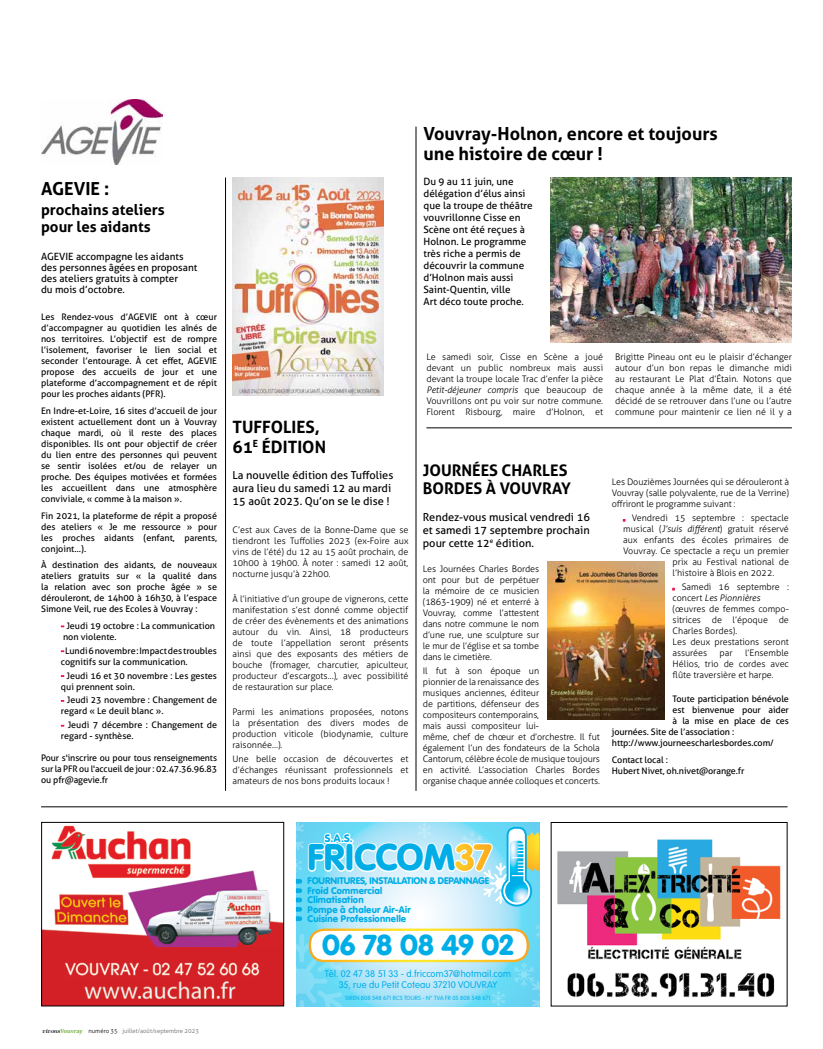
<style>
.page{position:relative;width:823px;height:1049px;background:#fff}
.page>*{position:absolute;margin:0;border:0;box-sizing:border-box;transform-origin:0 0}
.t1{font:900 36.6px "VAG Rounded";letter-spacing:-.005em;color:#00ade7}
.t2{font:900 28.3px "VAG Rounded";color:#00ade7}
.t3{font:700 18px/20px "Aller";color:#000}
.t4{font:700 17px/20px "Aller";color:#000}
.t5{font:700 16px/18px "Aller";color:#000}
.t6{font:700 15px/17px "Aller";color:#000}
.t7{font:11px/13px "Aller";color:#000}
.t8{font:900 10.6px "VAG Rounded";color:#00ade7}
.t9{font:10px/12px "Aller";color:#000}
.t10{font:900 9.4px/9.4px "VAG Rounded";letter-spacing:.01em;color:#00ade7}
.t11{font:300 9.4px/11.3px "VAG Rounded";letter-spacing:.015em;color:#00ade7;text-align:center}
.t12{font:300 9px/11px "Aller";color:#000;text-align:justify}
.t13{font:9px/11px "Aller";color:#000}
.t14{font:300 6px "Aller";color:#636466}
.t15{font:300 5.9px "VAG Rounded";letter-spacing:.02em;color:#00ade7}
.s1{color:#ed174c}
.s2{font-style:italic}
.s3{font-family:"Tiffany";font-weight:400;font-style:italic;color:#000}
.s4{font-family:"Cambria";font-weight:700;color:#76b043}
.s5{color:#000}
.s6{color:#fff}
</style>
<div class="page">
<img style="left:43px;top:825px;width:239px;height:179px">
<div style="left:41px;top:822px;width:243px;height:184px;border:1px solid #000"></div>
<img style="left:557px;top:839px;width:224px;height:158px">
<svg style="left:296px;top:822px;width:244px;height:184px"></svg>
<hr style="left:41px;top:806px;width:746px;height:1px;background:#000">
<hr style="left:225px;top:177px;width:1px;height:614px;background:#000">
<svg style="left:60px;top:625px;width:5px;height:3px"></svg>
<svg style="left:60px;top:650px;width:5px;height:3px"></svg>
<svg style="left:60px;top:724px;width:5px;height:3px"></svg>
<hr style="left:415px;top:127px;width:1px;height:664px;background:#000">
<svg style="left:622px;top:518px;width:4px;height:4px"></svg>
<svg style="left:672px;top:587px;width:3px;height:4px"></svg>
<img style="left:41px;top:99px;width:121px;height:65px">
<img style="left:232px;top:177px;width:151px;height:219px">
<img style="left:547px;top:562px;width:116px;height:158px">
<img style="left:550px;top:177px;width:241px;height:165px">
<hr style="left:426px;top:428px;width:365px;height:1px;background:#000">
<h3 class="t3" style="left:41px;top:178px;width:70px">AGEVIE :</h3>
<h3 class="t6" style="left:41px;top:201px;width:125px">prochains ateliers pour les aidants</h3>
<p class="t9" style="left:41px;top:250px;width:158px;line-height:11px">AGEVIE accompagne les aidants des personnes âgées en proposant des ateliers gratuits à compter<br>du mois d’octobre.</p>
<p class="t13" style="left:41px;top:311px;width:177px;text-align:justify">Les Rendez-vous d’AGEVIE ont à cœur d’accompagner au quotidien les aînés de nos territoires. L’objectif est de rompre l’isolement, favoriser le lien social et seconder l’entourage. À cet effet, AGEVIE propose des accueils de jour et une plateforme d’accompagnement et de répit pour les proches aidants (PFR).</p>
<p class="t13" style="left:41px;top:405px;width:177px;text-align:justify">En Indre-et-Loire, 16 sites d’accueil de jour existent actuellement dont un à Vouvray chaque mardi, où il reste des places disponibles. Ils ont pour objectif de créer du lien entre des personnes qui peuvent se sentir isolées et/ou de relayer un proche. Des équipes motivées et formées les accueillent dans une atmosphère conviviale, « comme à la maison ».</p>
<p class="t13" style="left:41px;top:510px;width:177px;text-align:justify">Fin 2021, la plateforme de répit a proposé des ateliers « Je me ressource » pour les proches aidants (enfant, parents, conjoint…).</p>
<p class="t13" style="left:41px;top:559px;width:177px;text-align:justify">À destination des aidants, de nouveaux ateliers gratuits sur « la qualité dans la relation avec son proche âgée » se dérouleront, de 14h00 à 16h30, à l’espace Simone Veil, rue des Ecoles à Vouvray :</p>
<p class="t13" style="left:61px;top:620px;width:156px"><span class="s1">-</span> Jeudi 19 octobre : La communication non violente.</p>
<p class="t13" style="left:61px;top:645px;width:157px"><span class="s1">-</span> Lundi 6 novembre : Impact des troubles cognitifs sur la communication.</p>
<p class="t13" style="left:61px;top:670px;width:157px"><span class="s1">-</span> Jeudi 16 et 30 novembre : Les gestes qui prennent soin.</p>
<p class="t13" style="left:61px;top:695px;width:157px"><span class="s1">-</span> Jeudi 23 novembre : Changement de regard « Le deuil blanc ».</p>
<p class="t13" style="left:61px;top:719px;width:157px"><span class="s1">-</span> Jeudi 7 décembre : Changement de regard - synthèse.</p>
<p class="t13" style="left:41px;top:752px;width:177px;text-align:justify">Pour s'inscrire ou pour tous renseignements sur la PFR ou l'accueil de jour : 02.47.36.96.83 ou pfr@agevie.fr</p>
<h3 class="t3" style="left:423px;top:123px;width:295px">Vouvray-Holnon, encore et toujours une histoire de cœur !</h3>
<p class="t9" style="left:423px;top:175px;width:111px">Du 9 au 11 juin, une délégation d’élus ainsi que la troupe de théâtre vouvrillonne Cisse en<br>Scène ont été reçues à<br>Holnon. Le programme très riche a permis de découvrir la commune d’Holnon mais aussi<br>Saint-Quentin, ville<br>Art déco toute proche.</p>
<h3 class="t4" style="left:232px;top:416px;width:95px">TUFFOLIES,<br>61<sup>E</sup> ÉDITION</h3>
<p class="t7" style="left:232px;top:469px;width:162px">La nouvelle édition des Tuffolies aura lieu du samedi 12 au mardi<br>15 août 2023. Qu’on se le dise !</p>
<p class="t12" style="left:232px;top:524px;width:177px">C’est aux Caves de la Bonne-Dame que se tiendront les Tuffolies 2023 (ex-Foire aux vins de l’été) du 12 au 15 août prochain, de 10h00 à 19h00. À noter : samedi 12 août, nocturne jusqu’à 22h00.</p>
<p class="t12" style="left:232px;top:593px;width:177px">À l’initiative d’un groupe de vignerons, cette manifestation s’est donné comme objectif de créer des évènements et des animations autour du vin. Ainsi, 18 producteurs de toute l’appellation seront présents ainsi que des exposants des métiers de bouche (fromager, charcutier, apiculteur, producteur d’escargots…), avec possibilité de restauration sur place.</p>
<p class="t12" style="left:232px;top:706px;width:177px">Parmi les animations proposées, notons la présentation des divers modes de production viticole (biodynamie, culture raisonnée…).</p>
<p class="t12" style="left:232px;top:753px;width:177px">Une belle occasion de découvertes et d’échanges réunissant professionnels et amateurs de nos bons produits locaux !</p>
<p class="t12" style="left:426px;top:351px;width:178px">Le samedi soir, Cisse en Scène a joué devant un public nombreux mais aussi devant la troupe locale Trac d’enfer la pièce <span class="s2">Petit-déjeuner compris</span> que beaucoup de Vouvrillons ont pu voir sur notre commune.<br>Florent Risbourg, maire d’Holnon, et</p>
<p class="t12" style="left:614px;top:351px;width:178px">Brigitte Pineau ont eu le plaisir d’échanger autour d’un bon repas le dimanche midi au restaurant Le Plat d’Étain. Notons que chaque année à la même date, il a été décidé de se retrouver dans l’une ou l’autre commune pour maintenir ce lien né il y a</p>
<h3 class="t5" style="left:422px;top:461px;width:150px">JOURNÉES CHARLES<br>BORDES À VOUVRAY</h3>
<p class="t7" style="left:422px;top:511px;width:168px;text-align:justify">Rendez-vous musical vendredi 16 et samedi 17 septembre prochain pour cette 12<sup>e</sup> édition.</p>
<p class="t12" style="left:422px;top:563px;width:118px">Les Journées Charles Bordes ont pour but de perpétuer la mémoire de ce musicien (1863-1909) né et enterré à Vouvray, comme l’attestent dans notre commune le nom d’une rue, une sculpture sur le mur de l’église et sa tombe dans le cimetière.</p>
<p class="t12" style="left:422px;top:665px;width:178px;text-align:left">Il fut à son époque un<br>pionnier de la renaissance des<br>musiques anciennes, éditeur<br>de partitions, défenseur des<br>compositeurs contemporains,<br>mais aussi compositeur lui-<br>même, chef de chœur et d’orchestre. Il fut également l’un des fondateurs de la Schola Cantorum, célèbre école de musique toujours en activité. L’association Charles Bordes organise chaque année colloques et concerts.</p>
<p class="t12" style="left:611px;top:476px;width:178px">Les Douzièmes Journées qui se dérouleront à Vouvray (salle polyvalente, rue de la Verrine) offriront le programme suivant :</p>
<p class="t12" style="left:623px;top:512px;width:167px"><span class="s1">.</span> Vendredi 15 septembre : spectacle</p>
<p class="t12" style="left:623px;top:523px;width:167px">musical (<span class="s2">J’suis différent</span>) gratuit réservé</p>
<p class="t12" style="left:623px;top:534px;width:167px">aux enfants des écoles primaires de</p>
<p class="t12" style="left:623px;top:545px;width:167px">Vouvray. Ce spectacle a reçu un premier</p>
<p class="t12" style="left:672px;top:556px;width:118px">prix au Festival national de</p>
<p class="t12" style="left:672px;top:567px;width:103px">l’histoire à Blois en 2022.</p>
<p class="t12" style="left:672px;top:581px;width:118px;text-align:left"><span class="s1">.</span> Samedi 16 septembre : concert <span class="s2">Les Pionnières </span>(œuvres de femmes compo&shy;sitrices de l’époque de<br>Charles Bordes).<br>Les deux prestations seront assurées</p>
<p class="t12" style="left:672px;top:647px;width:118px;text-indent:72px">l’Ensemble Hélios, trio de cordes avec flûte traversière et harpe.</p>
<p class="t13" style="left:672px;top:694px;width:118px">Toute participation bénévole</p>
<p class="t13" style="left:672px;top:705px;width:118px">est bienvenue pour aider</p>
<p class="t13" style="left:672px;top:716px;width:118px">à la mise en place de ces</p>
<p class="t13" style="left:611px;top:727px;width:124px">journées. Site de l’association :</p>
<p class="t13" style="left:611px;top:738px;width:163px">http://www.journeescharlesbordes.com/</p>
<p class="t13" style="left:611px;top:754px;width:134px">Contact local :<br>Hubert Nivet, oh.nivet@orange.fr</p>
<p class="t12" style="left:719px;top:647px;width:15px">par</p>
<p class="t14" style="left:43px;top:1027px;width:158px"><span class="s3">vivons</span><span class="s4">Vouvray</span> <span class="s5">numéro 35</span> juillet/août/septembre 2023</p>
<p class="t8" style="left:325px;top:832px;width:30px">s.a.s.</p>
<h1 class="t1" style="left:307px;top:835px;width:185px">FRICCOM<span class="s6">37</span></h1>
<p class="t10" style="left:307px;top:876px;width:183px">FOuRnItuRes, InstallatIOn &amp; depannage<br>Froid Commercial<br>Climatisation<br>pompe à chaleur air-air<br>Cuisine professionnelle</p>
<h2 class="t2" style="left:322px;top:928px;width:193px">06 78 08 49 02</h2>
<p class="t11" style="left:325px;top:967px;width:187px">Tél. 02 47 38 51 33 - d.friccom37@hotmail.com<br>35, rue du Petit Coteau 37210 VOUVRAY</p>
<p class="t15" style="left:345px;top:994px;width:147px">SIREN 808 548 671 RCS TOURS - N° TVA FR 05 808 548 671</p>
</div>
